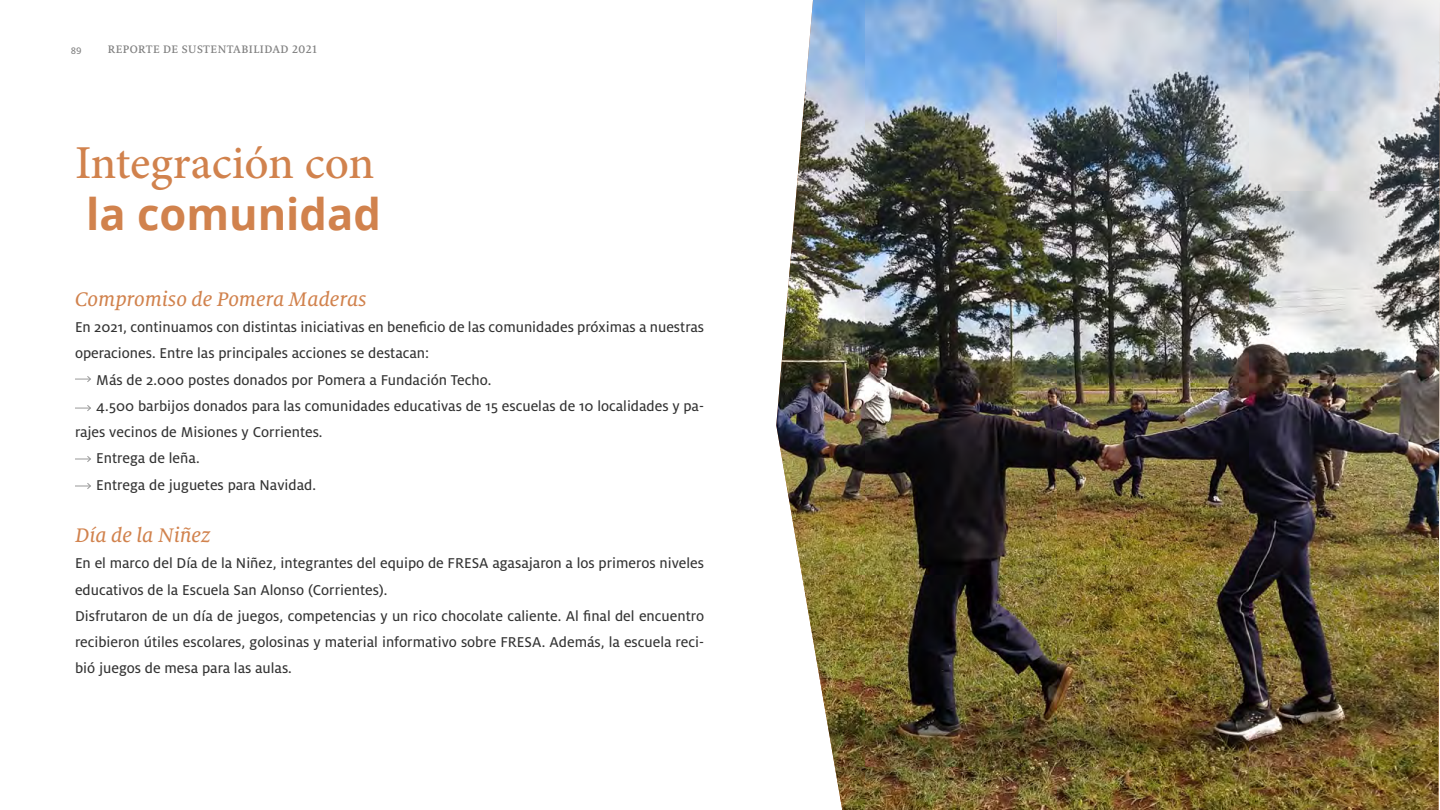
<style>
.page{position:relative;width:1440px;height:810px;background:#fff}
.page>*{position:absolute;margin:0;border:0;box-sizing:border-box;transform-origin:0 0}
.t1{font:500 47.25px "Minion Pro";color:#d1824d}
.t2{font:700 43.5px "Open Sans";color:#d1824d}
.t3{font:21.75px "Milo Serif OT Text Ita";color:#d1824d}
.t4{font:15.75px/26.2px "Milo OT Text";color:#333}
.t5{font:500 12px "Milo Serif OT";letter-spacing:.04em;color:#818181}
.t6{font:10.5px "Milo OT Text";color:#818181}
</style>
<div class="page">
<img style="left:776px;top:0;width:664px;height:810px">
<svg style="left:75px;top:376px;width:16px;height:6px"></svg>
<svg style="left:75px;top:405px;width:16px;height:6px"></svg>
<svg style="left:75px;top:456px;width:16px;height:6px"></svg>
<svg style="left:75px;top:483px;width:16px;height:6px"></svg>
<p class="t6" style="left:71px;top:45px;width:12px">89</p>
<p class="t5" style="left:108px;top:43px;width:211px">REPORTE DE SUSTENTABILIDAD 2021</p>
<h1 class="t1" style="left:75px;top:131px;width:301px">Integración con</h1>
<h2 class="t2" style="left:86px;top:184px;width:296px">la comunidad</h2>
<h3 class="t3" style="left:75px;top:288px;width:293px">Compromiso de Pomera Maderas</h3>
<p class="t4" style="left:75px;top:314px;width:631px">En 2021, continuamos con distintas iniciativas en beneficio de las comunidades próximas a nuestras</p>
<p class="t4" style="left:75px;top:340px;width:356px">operaciones. Entre las principales acciones se destacan:</p>
<p class="t4" style="left:96px;top:367px;width:397px">Más de 2.000 postes donados por Pomera a Fundación Techo.</p>
<p class="t4" style="left:96px;top:393px;width:609px">4.500 barbijos donados para las comunidades educativas de 15 escuelas de 10 localidades y pa-</p>
<p class="t4" style="left:75px;top:419px;width:249px">rajes vecinos de Misiones y Corrientes.</p>
<p class="t4" style="left:96px;top:445px;width:105px">Entrega de leña.</p>
<p class="t4" style="left:96px;top:472px;width:221px">Entrega de juguetes para Navidad.</p>
<h3 class="t3" style="left:75px;top:524px;width:137px">Día de la Niñez</h3>
<p class="t4" style="left:75px;top:550px;width:631px">En el marco del Día de la Niñez, integrantes del equipo de FRESA agasajaron a los primeros niveles educativos de la Escuela San Alonso (Corrientes).<br>Disfrutaron de un día de juegos, competencias y un rico chocolate caliente. Al final del encuentro recibieron útiles escolares, golosinas y material informativo sobre FRESA. Además, la escuela reci&shy;bió juegos de mesa para las aulas.</p>
</div>
